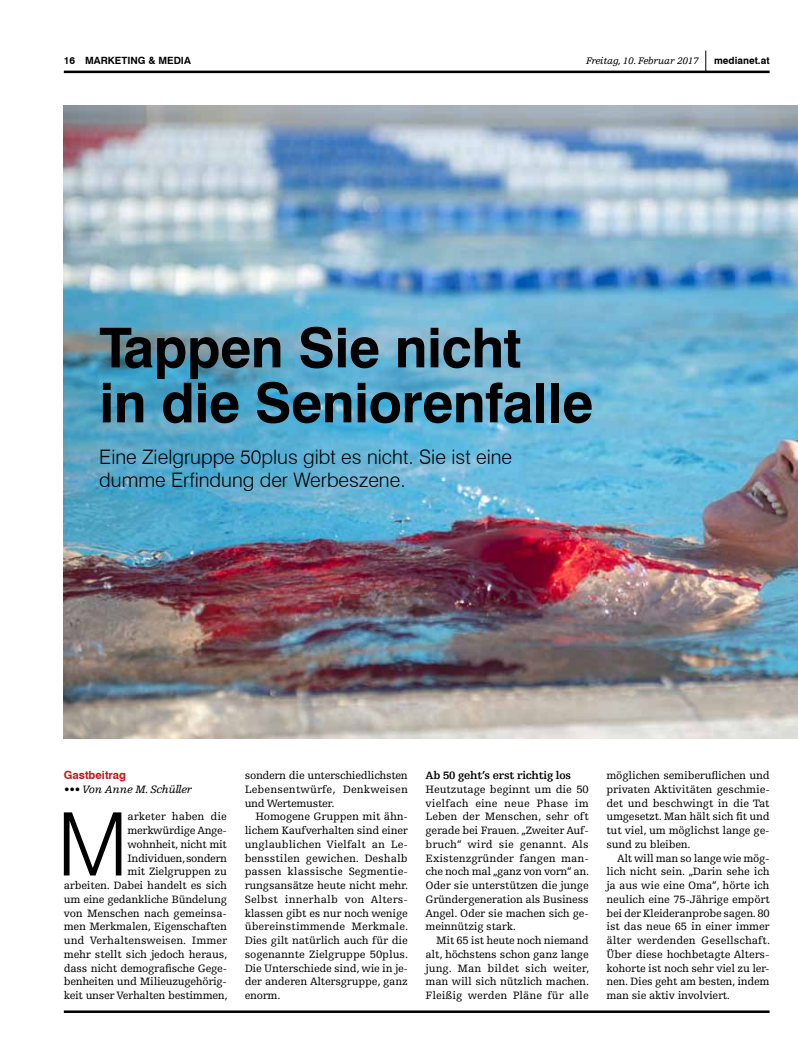
<style>
.page{position:relative;width:798px;height:1063px;background:#fff}
.page>*{position:absolute;margin:0;border:0;box-sizing:border-box;transform-origin:0 0}
.t1{font:300 87.75px "Swiss 721 BT";color:#000}
.t2{font:700 55px/55px "Swiss 721 BT";letter-spacing:-.01em;color:#000}
.t3{font:300 20px/22.5px "Swiss 721 BT";color:#000}
.t4{font:11.25px/13.8px "Egyptienne FLT Std";letter-spacing:-.02em;color:#000;text-align:justify}
.t5{font:700 11.25px "Egyptienne FLT Std";letter-spacing:-.02em;color:#000}
.t6{font:italic 11.25px "Egyptienne FLT Std";letter-spacing:-.02em;color:#000}
.t7{font:700 11.25px "Swiss 721 BT";color:#c4161c}
.t8{font:700 10px "Swiss 721 BT";color:#000}
.t9{font:italic 10px "Egyptienne FLT Std";letter-spacing:-.02em;color:#000}
</style>
<div class="page">
<svg style="left:705px;top:51px;width:1px;height:20px"></svg>
<hr style="left:64px;top:71px;width:705px;height:2px;background:#000">
<hr style="left:64px;top:1010px;width:705px;height:3px;background:#000">
<img style="left:64px;top:106px;width:733px;height:632px">
<p class="t8" style="left:64px;top:55px;width:128px">16 Marketing &amp; media</p>
<p class="t9" style="left:585px;top:56px;width:114px">Freitag, 10. Februar 2017</p>
<p class="t8" style="left:713px;top:55px;width:57px">medianet.at</p>
<h2 class="t2" style="left:99px;top:320px;width:495px">Tappen Sie nicht<br>in die Seniorenfalle</h2>
<h3 class="t3" style="left:99px;top:446px;width:414px">Eine Zielgruppe 50plus gibt es nicht. Sie ist eine dumme Erfindung der Werbeszene.</h3>
<p class="t7" style="left:64px;top:768px;width:64px">Gastbeitrag</p>
<p class="t6" style="left:64px;top:783px;width:129px">••• Von Anne M. Schüller</p>
<h1 class="t1" style="left:57px;top:791px;width:73px">M</h1>
<p class="t4" style="left:64px;top:810px;width:165px;text-align:right">arketer haben die merkwürdige Ange-<br>wohnheit, nicht mit<br>Individuen, sondern<br>mit Zielgruppen zu<br>arbeiten. Dabei handelt es sich um eine gedankliche Bündelung von Menschen nach gemeinsa&shy;men Merkmalen, Eigenschaften und Verhaltensweisen. Immer mehr stellt sich jedoch heraus, dass nicht demografische Gege&shy;benheiten und Milieuzugehörig&shy;keit unser Verhalten bestimmen,</p>
<p class="t4" style="left:244px;top:769px;width:165px">sondern die unterschiedlichsten Lebensentwürfe, Denkweisen und Wertemuster.</p>
<p class="t4" style="left:244px;top:810px;width:165px;text-indent:11px">Homogene Gruppen mit ähn&shy;lichem Kaufverhalten sind einer unglaublichen Vielfalt an Le&shy;bensstilen gewichen. Deshalb passen klassische Segmentie&shy;rungsansätze heute nicht mehr.<br>Selbst innerhalb von Alters&shy;klassen gibt es nur noch wenige übereinstimmende Merkmale.<br>Dies gilt natürlich auch für die sogenannte Zielgruppe 50plus.<br>Die Unterschiede sind, wie in je&shy;der anderen Altersgruppe, ganz enorm.</p>
<p class="t5" style="left:425px;top:769px;width:147px">Ab 50 geht’s erst richtig los</p>
<p class="t4" style="left:425px;top:783px;width:165px">Heutzutage beginnt um die 50 vielfach eine neue Phase im Leben der Menschen, sehr oft gerade bei Frauen. „Zweiter Auf&shy;bruch“ wird sie genannt. Als Existenzgründer fangen man&shy;che noch mal „ganz von vorn“ an.<br>Oder sie unterstützen die junge Gründergeneration als Business Angel. Oder sie machen sich ge&shy;meinnützig stark.</p>
<p class="t4" style="left:425px;top:934px;width:165px;text-indent:11px">Mit 65 ist heute noch niemand alt, höchstens schon ganz lange jung. Man bildet sich weiter, man will sich nützlich machen.<br>Fleißig werden Pläne für alle</p>
<p class="t4" style="left:606px;top:769px;width:165px">möglichen semiberuflichen und privaten Aktivitäten geschmie&shy;det und beschwingt in die Tat umgesetzt. Man hält sich fit und tut viel, um möglichst lange ge&shy;sund zu bleiben.</p>
<p class="t4" style="left:606px;top:851px;width:165px;text-indent:11px">Alt will man so lange wie mög&shy;lich nicht sein. „Darin sehe ich ja aus wie eine Oma“, hörte ich neulich eine 75-Jährige empört bei der Kleideranprobe sagen. 80 ist das neue 65 in einer immer älter werdenden Gesellschaft.<br>Über diese hochbetagte Alters&shy;kohorte ist noch sehr viel zu ler&shy;nen. Dies geht am besten, indem man sie aktiv involviert.</p>
</div>
